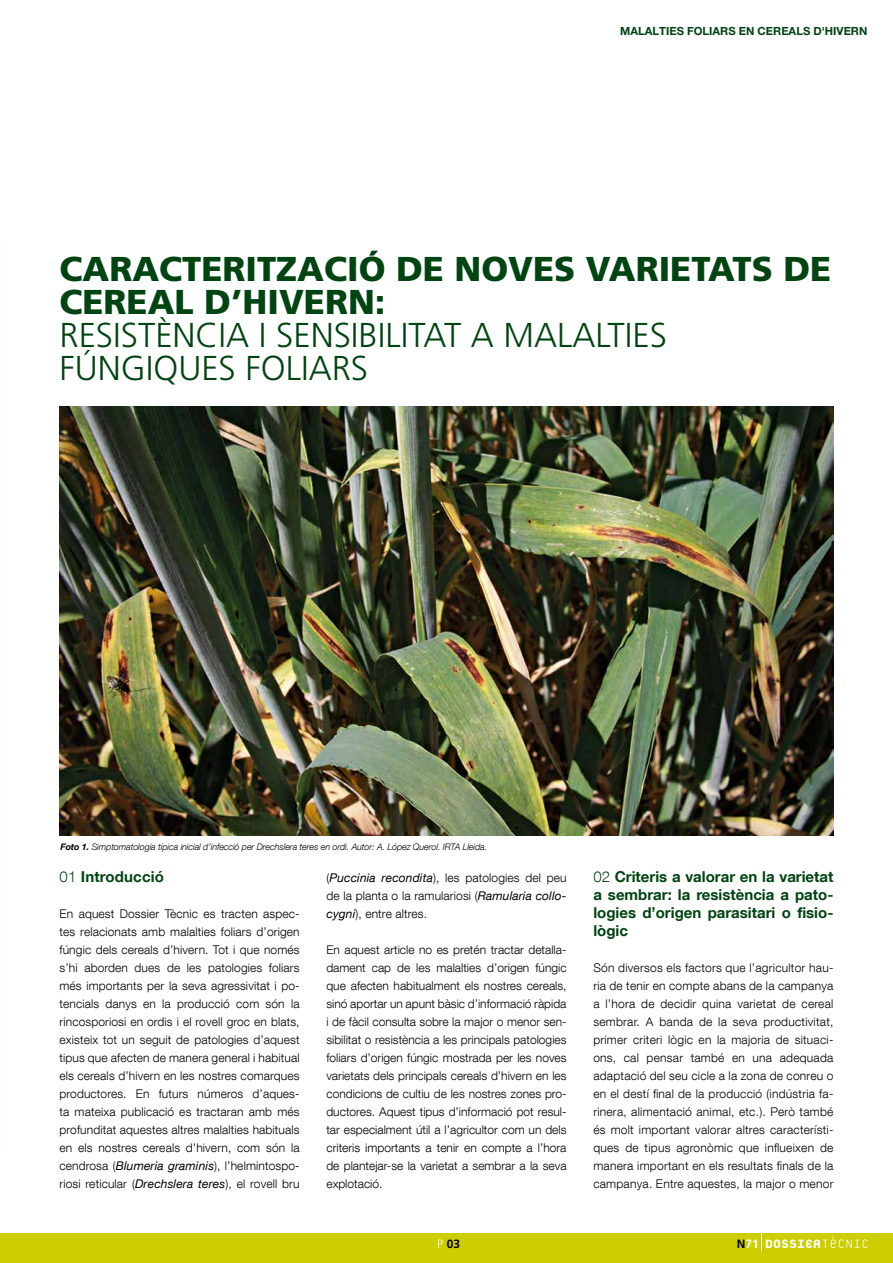
<style>
.page{position:relative;width:893px;height:1263px;background:#fff}
.page>*{position:absolute;margin:0;border:0;box-sizing:border-box;transform-origin:0 0}
.t1{font:300 34.5px "Frutiger";color:#041}
.t2{font:900 34.5px "Frutiger";color:#041}
.t3{font:800 18px "Platelet";color:#fff;scale:.96 1}
.t4{font:700 15px/18px "Helvetica Neue LT Com";color:#041;text-align:justify}
.t5{font:300 12px/18px "Helvetica Neue LT Com";letter-spacing:.01em;color:#000;text-align:justify}
.t6{font:700 12px "Frutiger";color:#000}
.t7{font:700 11.25px "Helvetica Neue LT Pro";color:#041}
.t8{font:italic 300 9px "Helvetica Neue LT Com";letter-spacing:-.01em;color:#000}
.s1{font-weight:700}
.s2{font-weight:300}
.s3{font-weight:400;font-style:italic}
.s4{font-family:"Frutiger";font-weight:700;font-size:12px;color:#000}
.s5{font-family:"Frutiger";font-weight:700;font-size:12px}
</style>
<div class="page">
<div style="left:0;top:1233px;width:893px;height:30px;background:#cdce00"></div>
<svg style="left:761px;top:1233px;width:1px;height:17px"></svg>
<svg style="left:823px;top:1236px;width:44px;height:12px"></svg>
<svg style="left:438px;top:1239px;width:5px;height:9px"></svg>
<img style="left:60px;top:406px;width:773px;height:429px">
<p class="t7" style="left:620px;top:24px;width:249px">MALALTIES FOLIARS EN CEREALS D'HIVERN</p>
<h1 class="t2" style="left:60px;top:248px;width:50px">CARA</h1>
<h1 class="t2" style="left:159px;top:248px;width:43px">CTERIT</h1>
<h1 class="t2" style="left:276px;top:248px;width:354px">ZACIÓ DE NOVES VARIETATS</h1>
<h1 class="t2" style="left:783px;top:248px;width:46px">DE</h1>
<h1 class="t2" style="left:60px;top:281px;width:46px">CEREAL</h1>
<h1 class="t2" style="left:204px;top:281px;width:183px">D’HIVERN:</h1>
<h1 class="t1" style="left:60px;top:316px;width:16px">RESIS</h1>
<h1 class="t1" style="left:138px;top:316px;width:54px">TÈNCIA</h1>
<h1 class="t1" style="left:259px;top:316px;width:34px">I SENSI</h1>
<h1 class="t1" style="left:359px;top:316px;width:196px">BILITAT A MALAL</h1>
<h1 class="t1" style="left:608px;top:316px;width:31px">TIES</h1>
<h1 class="t1" style="left:60px;top:349px;width:243px">FÚNGIQUES FOLIARS</h1>
<p class="t8" style="left:60px;top:841px;width:428px"><span class="s1">Foto 1.</span> Simptomatologia típica inicial d’infecció per Drechslera teres en ordi. Autor: A. López Querol. IRTA Lleida.</p>
<p class="t4" style="left:60px;top:867px;width:106px"><span class="s2">01</span> Introducció</p>
<p class="t5" style="left:60px;top:904px;width:242px">En aquest Dossier Tècnic es tracten aspec&shy;tes relacionats amb malalties foliars d’origen fúngic dels cereals d’hivern. Tot i que només s’hi aborden dues de les patologies foliars més importants per la seva agressivitat i po&shy;tencials danys en la producció com són la rincosporiosi en ordis i el rovell groc en blats, existeix tot un seguit de patologies d’aquest tipus que afecten de manera general i habitual els cereals d’hivern en les nostres comarques productores. En futurs números d’aques&shy;ta mateixa publicació es tractaran amb més profunditat aquestes altres malalties habituals en els nostres cereals d’hivern, com són la cendrosa (<span class="s3">Blumeria graminis</span>), l’helmintospo&shy;riosi reticular (<span class="s3">Drechslera teres</span>), el rovell bru</p>
<p class="t5" style="left:326px;top:868px;width:242px">(<span class="s3">Puccinia recondita</span>), les patologies del peu de la planta o la ramulariosi (<span class="s3">Ramularia collo&shy;cygni</span>), entre altres.</p>
<p class="t5" style="left:326px;top:940px;width:242px">En aquest article no es pretén tractar detalla&shy;dament cap de les malalties d’origen fúngic que afecten habitualment els nostres cereals, sinó aportar un apunt bàsic d’informació ràpida i de fàcil consulta sobre la major o menor sen&shy;sibilitat o resistència a les principals patologies foliars d’origen fúngic mostrada per les noves varietats dels principals cereals d’hivern en les condicions de cultiu de les nostres zones pro&shy;ductores. Aquest tipus d’informació pot resul&shy;tar especialment útil a l’agricultor com un dels criteris importants a tenir en compte a l’hora de plantejar-se la varietat a sembrar a la seva explotació.</p>
<p class="t4" style="left:593px;top:867px;width:242px"><span class="s2">02</span> Criteris a valorar en la varietat a sembrar: la resistència a pato&shy;logies d’origen parasitari o fisio&shy;lògic</p>
<p class="t5" style="left:593px;top:958px;width:242px">Són diversos els factors que l’agricultor hau&shy;ria de tenir en compte abans de la campanya a l’hora de decidir quina varietat de cereal sembrar. A banda de la seva productivitat, primer criteri lògic en la majoria de situaci&shy;ons, cal pensar també en una adequada adaptació del seu cicle a la zona de conreu o en el destí final de la producció (indústria fa&shy;rinera, alimentació animal, etc.). Però també és molt important valorar altres característi&shy;ques de tipus agronòmic que influeixen de manera important en els resultats finals de la campanya. Entre aquestes, la major o menor</p>
<p class="t6" style="left:447px;top:1236px;width:15px">03</p>
<h2 class="t3" style="left:737px;top:1235px;width:89px"><span class="s4">N</span><span class="s5">71</span> DOSSIER</h2>
</div>
